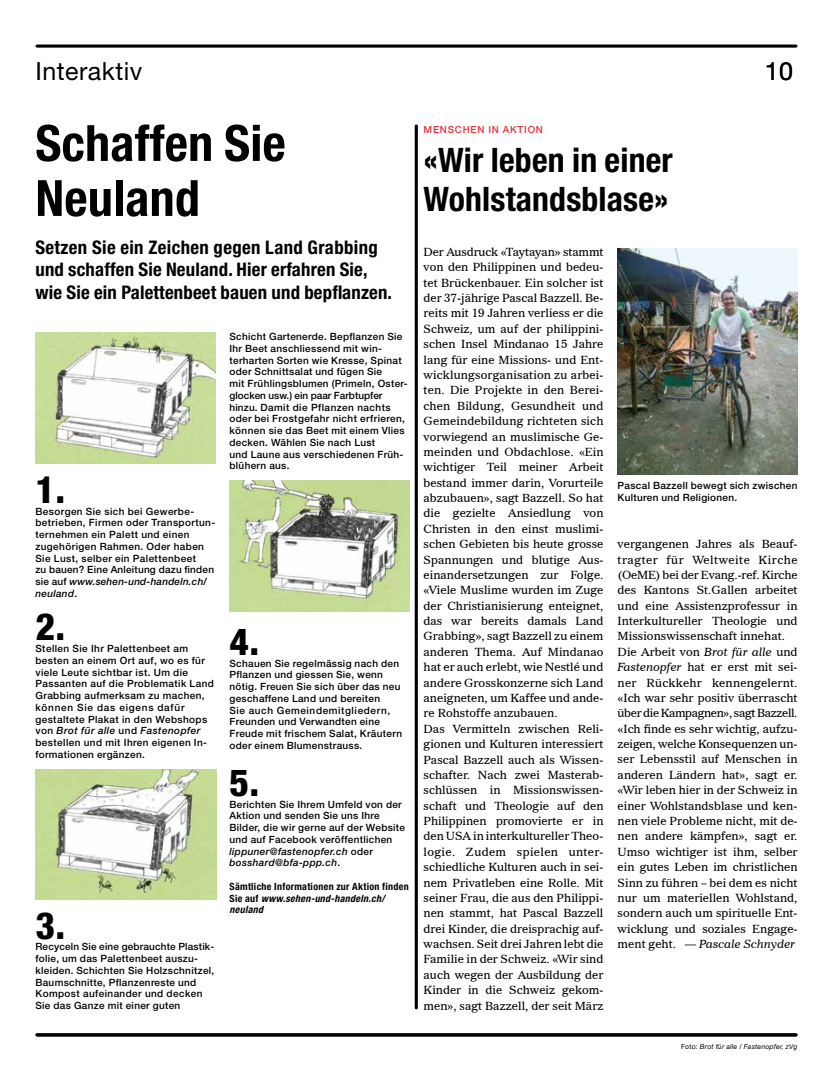
<style>
.page{position:relative;width:833px;height:1081px;background:#fff}
.page>*{position:absolute;margin:0;border:0;box-sizing:border-box;transform-origin:0 0}
.t1{font:700 condensed 50px/55px "Helvetica Neue LT Std";letter-spacing:.005em;color:#000}
.t2{font:800 condensed 37.5px "Helvetica Neue LT Std";color:#000}
.t3{font:700 condensed 33.75px/38.8px "Helvetica Neue LT Std";letter-spacing:.005em;color:#000}
.t4{font:25px "Helvetica Neue LT Std";letter-spacing:.02em;color:#000}
.t5{font:700 condensed 18.75px/22.5px "Helvetica Neue LT Std";letter-spacing:.01em;color:#000}
.t6{font:11.38px/15.4px "Imperial BT";letter-spacing:.005em;color:#000}
.t7{font:500 10px/11.8px "Helvetica Neue LT Std";letter-spacing:.03em;color:#000}
.t8{font:700 condensed 10px/11.8px "Helvetica Neue LT Std";letter-spacing:.03em;color:#000}
.t9{font:500 9.75px "Helvetica Neue LT Std";letter-spacing:.08em;color:#e5323d}
.t10{font:italic 6.88px "Helvetica Neue LT Std";letter-spacing:.03em;color:#000}
.s1{font-style:italic}
.s2{font-style:normal}
</style>
<div class="page">
<hr style="left:37px;top:45px;width:759px;height:3px;background:#000">
<hr style="left:37px;top:1033px;width:759px;height:3px;background:#000">
<hr style="left:415px;top:126px;width:3px;height:882px;background:#000">
<img style="left:617px;top:249px;width:180px;height:226px">
<img style="left:35px;top:333px;width:181px;height:131px">
<img style="left:229px;top:480px;width:181px;height:131px">
<img style="left:36px;top:769px;width:180px;height:130px">
<h3 class="t4" style="left:35px;top:56px;width:108px">Interaktiv</h3>
<h3 class="t4" style="left:765px;top:56px;width:30px">10</h3>
<h1 class="t1" style="left:35px;top:115px;width:252px">Schaffen Sie<br>Neuland</h1>
<h3 class="t5" style="left:35px;top:236px;width:358px">Setzen Sie ein Zeichen gegen Land Grabbing und schaffen Sie Neuland. Hier erfahren Sie, wie Sie ein Palettenbeet bauen und bepflanzen.</h3>
<h2 class="t2" style="left:35px;top:466px;width:31px">1.</h2>
<p class="t7" style="left:35px;top:505px;width:181px">Besorgen Sie sich bei Gewerbe&shy;betrieben, Firmen oder Transportun&shy;ternehmen ein Palett und einen zugehörigen Rahmen. Oder haben<br>Sie Lust, selber ein Palettenbeet<br>zu bauen? Eine Anleitung dazu finden sie auf <span class="s1">www.sehen-und-handeln.ch/ neuland</span>.</p>
<h2 class="t2" style="left:35px;top:604px;width:31px">2.</h2>
<p class="t7" style="left:35px;top:642px;width:180px">Stellen Sie Ihr Palettenbeet am besten an einem Ort auf, wo es für viele Leute sichtbar ist. Um die<br>Passanten auf die Problematik Land<br>Grabbing aufmerksam zu machen, können Sie das eigens dafür gestaltete Plakat in den Webshops von <span class="s1">Brot für alle</span> und <span class="s1">Fastenopfer </span>bestellen und mit Ihren eigenen In&shy;formationen ergänzen.</p>
<h2 class="t2" style="left:35px;top:902px;width:31px">3.</h2>
<p class="t7" style="left:35px;top:941px;width:180px">Recyceln Sie eine gebrauchte Plastik&shy;folie, um das Palettenbeet auszu&shy;kleiden. Schichten Sie Holzschnitzel, Baumschnitte, Pflanzenreste und Kompost aufeinander und decken Sie das Ganze mit einer guten</p>
<p class="t7" style="left:229px;top:331px;width:180px">Schicht Gartenerde. Bepflanzen Sie<br>Ihr Beet anschliessend mit win&shy;terharten Sorten wie Kresse, Spinat oder Schnittsalat und fügen Sie<br>mit Frühlingsblumen (Primeln, Oster&shy;glocken usw.) ein paar Farbtupfer hinzu. Damit die Pflanzen nachts oder bei Frostgefahr nicht erfrieren, können sie das Beet mit einem Vlies decken. Wählen Sie nach Lust<br>und Laune aus verschiedenen Früh&shy;blühern aus.</p>
<h2 class="t2" style="left:229px;top:618px;width:31px">4.</h2>
<p class="t7" style="left:229px;top:657px;width:174px">Schauen Sie regelmässig nach den<br>Pflanzen und giessen Sie, wenn nötig. Freuen Sie sich über das neu geschaffene Land und bereiten<br>Sie auch Gemeindemitgliedern,<br>Freunden und Verwandten eine<br>Freude mit frischem Salat, Kräutern oder einem Blumenstrauss.</p>
<h2 class="t2" style="left:229px;top:759px;width:31px">5.</h2>
<p class="t7" style="left:229px;top:798px;width:177px">Berichten Sie Ihrem Umfeld von der<br>Aktion und senden Sie uns Ihre<br>Bilder, die wir gerne auf der Website und auf Facebook veröffentlichen <span class="s1">lippuner@fastenopfer.ch</span> oder <span class="s1">bosshard@bfa-ppp.ch</span>.</p>
<p class="t8" style="left:229px;top:880px;width:181px">Sämtliche Informationen zur Aktion finden<br>Sie auf <span class="s1">www.sehen-und-handeln.ch/ neuland</span></p>
<p class="t9" style="left:423px;top:124px;width:121px">MENSCHEN IN AKTION</p>
<h3 class="t3" style="left:423px;top:141px;width:251px">«Wir leben in einer<br>Wohlstandsblase»</h3>
<p class="t6" style="left:423px;top:244px;width:181px">Der Ausdruck «Taytayan» stammt von den Philippinen und bedeu&shy;tet Brückenbauer. Ein solcher ist der 37-jährige Pascal Bazzell. Be&shy;reits mit 19 Jahren verliess er die<br>Schweiz, um auf der philippini&shy;schen Insel Mindanao 15 Jahre lang für eine Missions- und Ent&shy;wicklungsorganisation zu arbei&shy;ten. Die Projekte in den Berei&shy;chen Bildung, Gesundheit und<br>Gemeindebildung richteten sich vorwiegend an muslimische Ge&shy;meinden und Obdachlose. «Ein wichtiger Teil meiner Arbeit bestand immer darin, Vorurteile abzubauen», sagt Bazzell. So hat die gezielte Ansiedlung von<br>Christen in den einst muslimi&shy;schen Gebieten bis heute grosse<br>Spannungen und blutige Aus&shy;einandersetzungen zur Folge. «Viele Muslime wurden im Zuge der Christianisierung enteignet, das war bereits damals Land<br>Grabbing», sagt Bazzell zu einem anderen Thema. Auf Mindanao hat er auch erlebt, wie Nestlé und andere Grosskonzerne sich Land aneigneten, um Kaffee und ande&shy;re Rohstoffe anzubauen.<br>Das Vermitteln zwischen Reli&shy;gionen und Kulturen interessiert<br>Pascal Bazzell auch als Wissen&shy;schafter. Nach zwei Masterab&shy;schlüssen in Missionswissen&shy;schaft und Theologie auf den<br>Philippinen promovierte er in den USA in interkultureller Theo&shy;logie. Zudem spielen unter&shy;schiedliche Kulturen auch in sei&shy;nem Privatleben eine Rolle. Mit seiner Frau, die aus den Philippi&shy;nen stammt, hat Pascal Bazzell drei Kinder, die dreisprachig auf&shy;wachsen. Seit drei Jahren lebt die<br>Familie in der Schweiz. «Wir sind auch wegen der Ausbildung der<br>Kinder in die Schweiz gekom&shy;men», sagt Bazzell, der seit März</p>
<p class="t7" style="left:617px;top:479px;width:181px">Pascal Bazzell bewegt sich zwischen<br>Kulturen und Religionen.</p>
<p class="t6" style="left:617px;top:536px;width:181px">vergangenen Jahres als Beauf&shy;tragter für Weltweite Kirche (OeME) bei der Evang.-ref. Kirche des Kantons St.Gallen arbeitet und eine Assistenzprofessur in<br>Interkultureller Theologie und<br>Missionswissenschaft innehat.<br>Die Arbeit von <span class="s1">Brot für alle</span> und<br><span class="s1">Fastenopfer</span> hat er erst mit sei&shy;ner Rückkehr kennengelernt. «Ich war sehr positiv überrascht über die Kampagnen», sagt Bazzell. «Ich finde es sehr wichtig, aufzu&shy;zeigen, welche Konsequenzen un&shy;ser Lebensstil auf Menschen in anderen Ländern hat», sagt er. «Wir leben hier in der Schweiz in einer Wohlstandsblase und ken&shy;nen viele Probleme nicht, mit de&shy;nen andere kämpfen», sagt er.<br>Umso wichtiger ist ihm, selber ein gutes Leben im christlichen<br>Sinn zu führen – bei dem es nicht nur um materiellen Wohlstand, sondern auch um spirituelle Ent&shy;wicklung und soziales Engage&shy;ment geht. — <span class="s1">Pascale Schnyder</span></p>
<p class="t10" style="left:681px;top:1042px;width:118px"><span class="s2">Foto:</span> Brot für alle / Fastenopfer, zVg</p>
</div>
